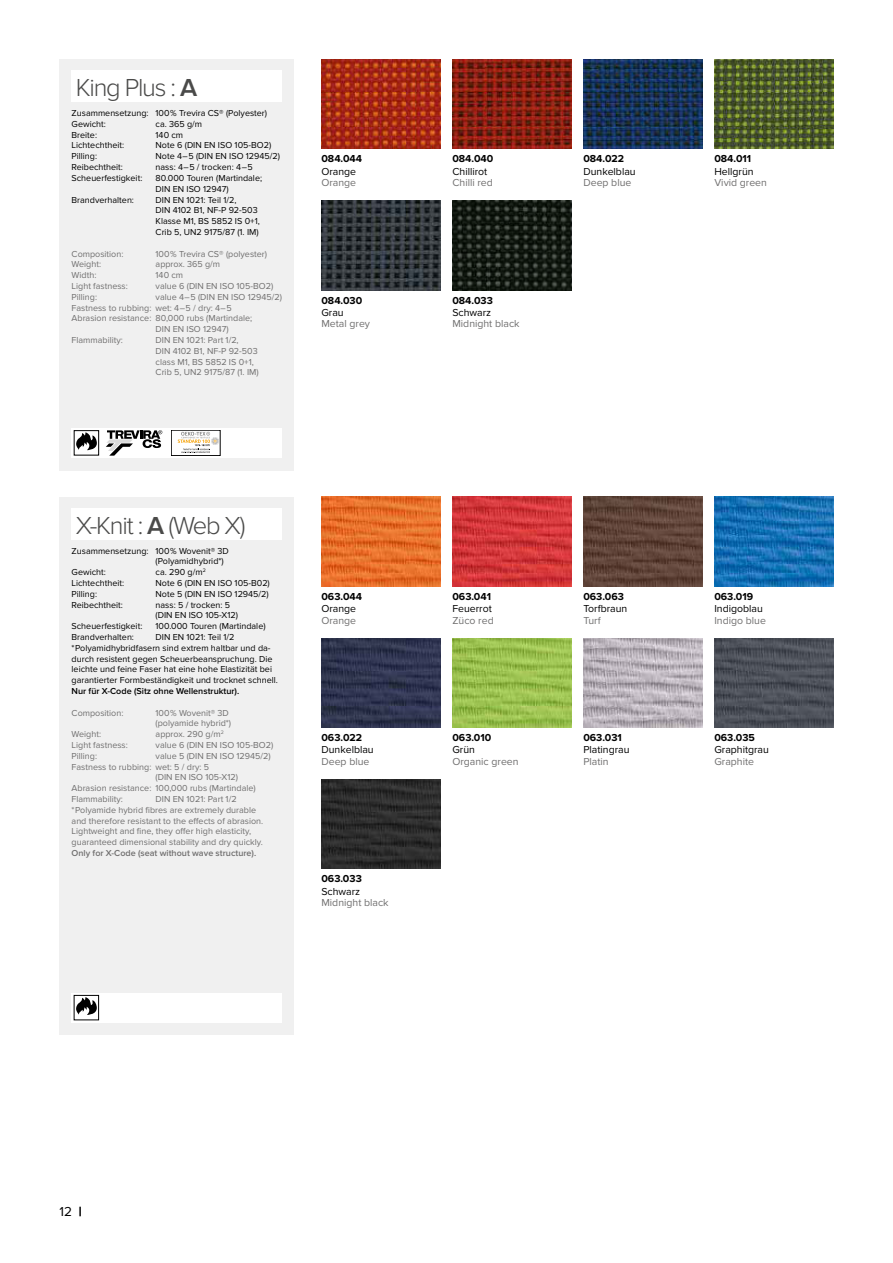
<style>
.page{position:relative;width:893px;height:1263px;background:#fff}
.page>*{position:absolute;margin:0;border:0;box-sizing:border-box;transform-origin:0 0}
.t1{font:300 25.5px "Proxima Nova";letter-spacing:-.05em;color:#4a4a49}
.t2{font:13.5px "Proxima Nova";color:#000}
.t3{font:10.5px "Proxima Nova";color:#706f6f}
.t4{font:10.5px "Proxima Nova";color:#000}
.t5{font:700 10.5px "Proxima Nova";color:#000}
.t6{font:9px/10.8px "Proxima Nova";color:#000}
.t7{font:9px/10.8px "Proxima Nova";color:#706f6f}
.t8{font:600 9px "Proxima Nova";color:#706f6f}
.t9{font:600 9px "Proxima Nova";color:#000}
.s1{font-weight:600}
.s2{font-weight:900}
</style>
<div class="page">
<img style="left:321px;top:497px;width:120px;height:89px">
<img style="left:452px;top:497px;width:119px;height:89px">
<img style="left:583px;top:497px;width:119px;height:89px">
<img style="left:714px;top:497px;width:119px;height:89px">
<img style="left:452px;top:638px;width:119px;height:89px">
<img style="left:321px;top:638px;width:120px;height:89px">
<img style="left:583px;top:638px;width:119px;height:89px">
<img style="left:714px;top:638px;width:119px;height:89px">
<img style="left:321px;top:779px;width:120px;height:90px">
<img style="left:321px;top:60px;width:120px;height:89px">
<img style="left:714px;top:60px;width:119px;height:89px">
<img style="left:452px;top:60px;width:119px;height:89px">
<img style="left:583px;top:60px;width:119px;height:89px">
<img style="left:321px;top:201px;width:120px;height:89px">
<img style="left:452px;top:201px;width:119px;height:89px">
<div style="left:60px;top:60px;width:234px;height:411px;background:#f0f0f0"></div>
<div style="left:72px;top:428px;width:210px;height:30px;background:#fff"></div>
<div style="left:72px;top:70px;width:210px;height:32px;background:#fff"></div>
<div style="left:60px;top:497px;width:234px;height:537px;background:#f0f0f0"></div>
<div style="left:72px;top:508px;width:210px;height:31px;background:#fff"></div>
<div style="left:72px;top:993px;width:210px;height:29px;background:#fff"></div>
<div style="left:74px;top:995px;width:25px;height:25px;border:1px solid #000"></div>
<svg style="left:76px;top:997px;width:21px;height:18px"></svg>
<div style="left:74px;top:430px;width:25px;height:25px;border:1px solid #000"></div>
<svg style="left:76px;top:432px;width:21px;height:18px"></svg>
<svg style="left:106px;top:430px;width:56px;height:26px"></svg>
<div style="left:171px;top:430px;width:49px;height:26px;border:1px solid #000"></div>
<svg style="left:178px;top:432px;width:41px;height:22px"></svg>
<h1 class="t1" style="left:76px;top:73px;width:123px">King Plus : <span class="s1">A</span></h1>
<p class="t6" style="left:72px;top:108px;width:197px">Zusammensetzung: 100 % Trevira CS® (Polyester)<br>Gewicht:</p>
<p class="t6" style="left:156px;top:119px;width:48px">ca. 365 g/m</p>
<p class="t6" style="left:72px;top:129px;width:27px">Breite:</p>
<p class="t6" style="left:156px;top:129px;width:29px">140 cm</p>
<p class="t6" style="left:72px;top:140px;width:54px">Lichtechtheit:</p>
<p class="t6" style="left:156px;top:140px;width:117px">Note 6 (DIN EN ISO 105-BO2)</p>
<p class="t6" style="left:72px;top:151px;width:27px">Pilling:</p>
<p class="t6" style="left:156px;top:151px;width:126px">Note 4 – 5 (DIN EN ISO 12945/2)</p>
<p class="t6" style="left:72px;top:162px;width:53px">Reibechtheit:</p>
<p class="t6" style="left:156px;top:162px;width:99px">nass: 4 – 5 / trocken: 4 – 5</p>
<p class="t6" style="left:72px;top:173px;width:72px">Scheuerfestigkeit:</p>
<p class="t6" style="left:156px;top:173px;width:108px">80.000 Touren (Martindale;<br>DIN EN ISO 12947)</p>
<p class="t6" style="left:72px;top:194px;width:64px">Brandverhalten:</p>
<p class="t6" style="left:156px;top:194px;width:106px">DIN EN 1021: Teil 1/2,<br>DIN 4102 B1, NF-P 92-503<br>Klasse M1, BS 5852 IS 0+1,<br>Crib 5, UN2 9175/87 (1. IM)</p>
<p class="t7" style="left:72px;top:248px;width:53px">Composition:</p>
<p class="t7" style="left:156px;top:248px;width:113px">100 % Trevira CS® (polyester)</p>
<p class="t7" style="left:72px;top:259px;width:31px">Weight:</p>
<p class="t7" style="left:156px;top:259px;width:66px">approx. 365 g/m</p>
<p class="t7" style="left:72px;top:270px;width:26px">Width:</p>
<p class="t7" style="left:156px;top:270px;width:29px">140 cm</p>
<p class="t7" style="left:72px;top:281px;width:58px">Light fastness:</p>
<p class="t7" style="left:156px;top:281px;width:119px">value 6 (DIN EN ISO 105-BO2)</p>
<p class="t7" style="left:72px;top:291px;width:27px">Pilling:</p>
<p class="t7" style="left:156px;top:291px;width:128px">value 4 – 5 (DIN EN ISO 12945/2)</p>
<p class="t7" style="left:72px;top:302px;width:162px">Fastness to rubbing: wet: 4 – 5 / dry: 4 – 5</p>
<p class="t7" style="left:72px;top:313px;width:182px">Abrasion resistance: 80,000 rubs (Martindale;</p>
<p class="t7" style="left:156px;top:324px;width:75px">DIN EN ISO 12947)</p>
<p class="t7" style="left:72px;top:335px;width:53px">Flammability:</p>
<p class="t7" style="left:156px;top:335px;width:105px">DIN EN 1021: Part 1/2,<br>DIN 4102 B1, NF-P 92-503 class M1, BS 5852 IS 0+1,<br>Crib 5, UN2 9175/87 (1. IM)</p>
<p class="t5" style="left:321px;top:153px;width:42px">084.044</p>
<p class="t4" style="left:321px;top:165px;width:36px">Orange</p>
<p class="t3" style="left:321px;top:177px;width:36px">Orange</p>
<p class="t5" style="left:321px;top:294px;width:42px">084.030</p>
<p class="t4" style="left:321px;top:306px;width:24px">Grau</p>
<p class="t3" style="left:321px;top:318px;width:50px">Metal grey</p>
<h1 class="t1" style="left:76px;top:510px;width:171px">X-Knit : <span class="s1">A</span> (Web X)</h1>
<p class="t6" style="left:72px;top:545px;width:159px">Zusammensetzung: 100 % Wovenit® 3D</p>
<p class="t6" style="left:156px;top:556px;width:70px">(Polyamidhybrid*)</p>
<p class="t6" style="left:72px;top:567px;width:36px">Gewicht:</p>
<p class="t6" style="left:156px;top:567px;width:52px">ca. 290 g/m<sup>2</sup></p>
<p class="t6" style="left:72px;top:578px;width:54px">Lichtechtheit:</p>
<p class="t6" style="left:156px;top:578px;width:116px">Note 6 (DIN EN ISO 105-B02)</p>
<p class="t6" style="left:72px;top:588px;width:27px">Pilling:</p>
<p class="t6" style="left:156px;top:588px;width:115px">Note 5 (DIN EN ISO 12945/2)</p>
<p class="t6" style="left:72px;top:599px;width:53px">Reibechtheit:</p>
<p class="t6" style="left:156px;top:599px;width:84px">nass: 5 / trocken: 5 (DIN EN ISO 105-X12)</p>
<p class="t6" style="left:72px;top:621px;width:72px">Scheuerfestigkeit:</p>
<p class="t6" style="left:156px;top:621px;width:112px">100.000 Touren (Martindale)</p>
<p class="t6" style="left:72px;top:632px;width:64px">Brandverhalten:</p>
<p class="t6" style="left:72px;top:632px;width:208px;text-indent:84px">DIN EN 1021: Teil 1/2<br>* Polyamidhybridfasern sind extrem haltbar und da&shy;durch resistent gegen Scheuerbeanspruchung. Die leichte und feine Faser hat eine hohe Elastizität bei garantierter Formbeständigkeit und trocknet schnell.</p>
<p class="t9" style="left:72px;top:686px;width:169px">Nur für X-Code (Sitz ohne Wellenstruktur).</p>
<p class="t7" style="left:72px;top:707px;width:53px">Composition:</p>
<p class="t7" style="left:156px;top:707px;width:77px">100 % Wovenit® 3D (polyamide hybrid*)</p>
<p class="t7" style="left:72px;top:729px;width:31px">Weight:</p>
<p class="t7" style="left:156px;top:729px;width:70px">approx. 290 g/m<sup>2</sup></p>
<p class="t7" style="left:72px;top:740px;width:58px">Light fastness:</p>
<p class="t7" style="left:156px;top:740px;width:119px">value 6 (DIN EN ISO 105-BO2)</p>
<p class="t7" style="left:72px;top:750px;width:27px">Pilling:</p>
<p class="t7" style="left:156px;top:750px;width:117px">value 5 (DIN EN ISO 12945/2)</p>
<p class="t7" style="left:72px;top:761px;width:139px">Fastness to rubbing: wet: 5 / dry: 5</p>
<p class="t7" style="left:156px;top:772px;width:84px">(DIN EN ISO 105-X12)</p>
<p class="t7" style="left:72px;top:783px;width:186px">Abrasion resistance: 100,000 rubs (Martindale)</p>
<p class="t7" style="left:72px;top:794px;width:53px">Flammability:</p>
<p class="t7" style="left:72px;top:794px;width:193px;text-indent:84px">DIN EN 1021: Part 1/2<br>* Polyamide hybrid fibres are extremely durable and therefore resistant to the effects of abrasion.<br>Lightweight and fine, they offer high elasticity, guaranteed dimensional stability and dry quickly.</p>
<p class="t8" style="left:72px;top:848px;width:186px">Only for X-Code (seat without wave structure).</p>
<p class="t5" style="left:321px;top:590px;width:42px">063.044</p>
<p class="t4" style="left:321px;top:603px;width:36px">Orange</p>
<p class="t3" style="left:321px;top:614px;width:36px">Orange</p>
<p class="t5" style="left:321px;top:731px;width:42px">063.022</p>
<p class="t4" style="left:321px;top:744px;width:54px">Dunkelblau</p>
<p class="t3" style="left:321px;top:755px;width:49px">Deep blue</p>
<p class="t5" style="left:321px;top:873px;width:42px">063.033</p>
<p class="t4" style="left:321px;top:885px;width:40px">Schwarz</p>
<p class="t3" style="left:321px;top:896px;width:69px">Midnight black</p>
<p class="t5" style="left:452px;top:153px;width:42px">084.040</p>
<p class="t4" style="left:452px;top:165px;width:36px">Chillirot</p>
<p class="t3" style="left:452px;top:177px;width:42px">Chilli red</p>
<p class="t5" style="left:452px;top:294px;width:42px">084.033</p>
<p class="t4" style="left:452px;top:306px;width:40px">Schwarz</p>
<p class="t3" style="left:452px;top:318px;width:69px">Midnight black</p>
<p class="t5" style="left:583px;top:153px;width:42px">084.022</p>
<p class="t4" style="left:583px;top:165px;width:54px">Dunkelblau</p>
<p class="t3" style="left:583px;top:177px;width:49px">Deep blue</p>
<p class="t5" style="left:452px;top:590px;width:40px">063.041</p>
<p class="t4" style="left:452px;top:603px;width:41px">Feuerrot</p>
<p class="t3" style="left:452px;top:614px;width:43px">Züco red</p>
<p class="t5" style="left:452px;top:731px;width:40px">063.010</p>
<p class="t4" style="left:452px;top:744px;width:24px">Grün</p>
<p class="t3" style="left:452px;top:755px;width:68px">Organic green</p>
<p class="t5" style="left:583px;top:590px;width:42px">063.063</p>
<p class="t4" style="left:583px;top:603px;width:45px">Torfbraun</p>
<p class="t3" style="left:583px;top:614px;width:19px">Turf</p>
<p class="t5" style="left:583px;top:731px;width:40px">063.031</p>
<p class="t4" style="left:583px;top:744px;width:48px">Platingrau</p>
<p class="t3" style="left:583px;top:755px;width:27px">Platin</p>
<p class="t5" style="left:714px;top:153px;width:38px">084.011</p>
<p class="t4" style="left:714px;top:165px;width:41px">Hellgrün</p>
<p class="t3" style="left:714px;top:177px;width:54px">Vivid green</p>
<p class="t5" style="left:714px;top:590px;width:40px">063.019</p>
<p class="t4" style="left:714px;top:603px;width:50px">Indigoblau</p>
<p class="t3" style="left:714px;top:614px;width:53px">Indigo blue</p>
<p class="t5" style="left:714px;top:731px;width:42px">063.035</p>
<p class="t4" style="left:714px;top:744px;width:56px">Graphitgrau</p>
<p class="t3" style="left:714px;top:755px;width:41px">Graphite</p>
<h2 class="t2" style="left:60px;top:1204px;width:24px">12 <span class="s2">|</span></h2>
</div>
